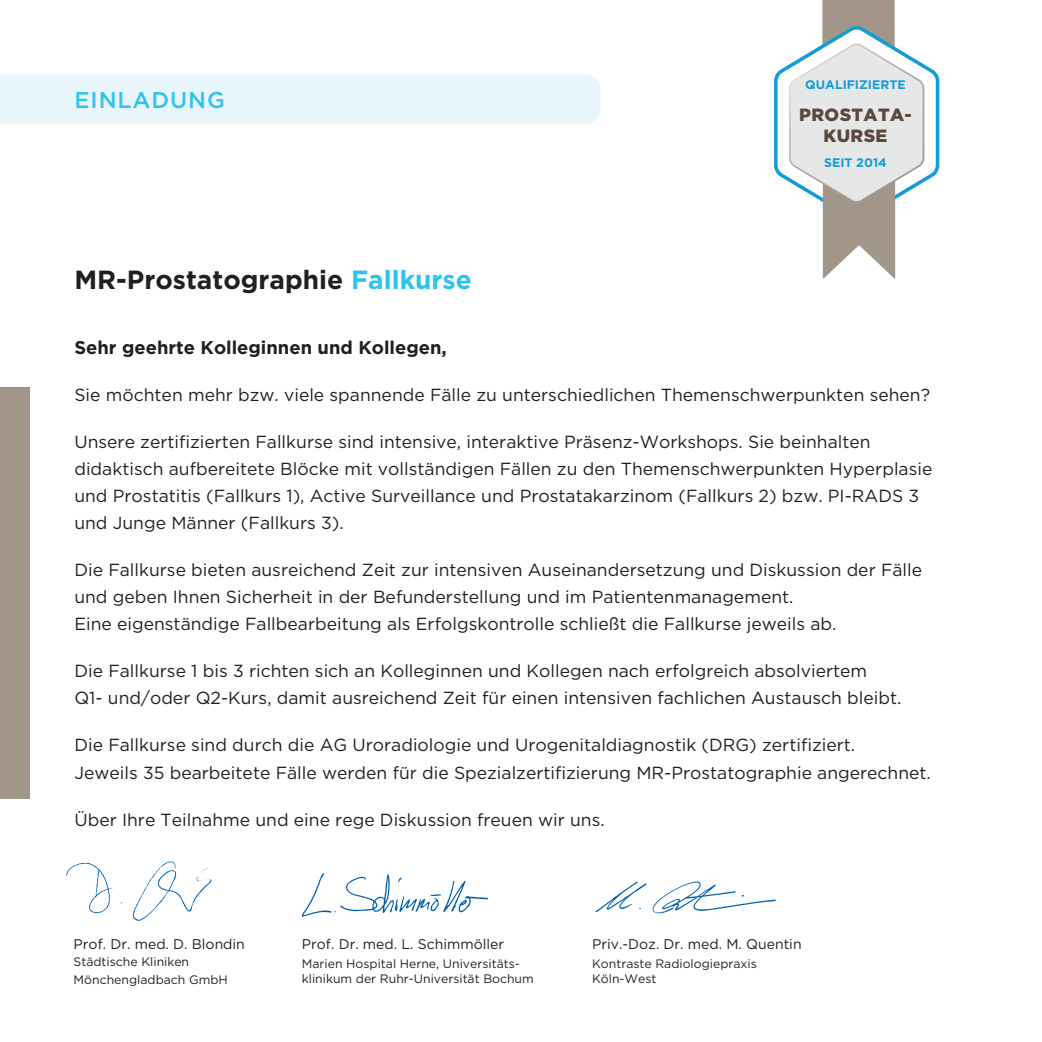
<style>
.page{position:relative;width:1042px;height:1042px;background:#fff}
.page>*{position:absolute;margin:0;border:0;box-sizing:border-box;transform-origin:0 0}
.t1{font:700 26.25px "Gotham";color:#231f20}
.t2{font:500 22.75px "Gotham";letter-spacing:.04em;color:#30c3ec}
.t3{font:700 18.38px "Gotham";color:#231f20}
.t4{font:900 17.68px/21.2px "Gotham";letter-spacing:.02em;color:#5a483f;text-align:center}
.t5{font:17.5px/27.1px "Gotham";color:#231f20}
.t6{font:14px "Gotham";color:#231f20}
.t7{font:700 12.42px "Gotham";color:#139cd9}
.t8{font:12.25px/14.7px "Gotham";color:#231f20}
.s1{color:#30c3ec}
</style>
<div class="page">
<div style="left:0;top:387px;width:30px;height:412px;background:#a2968a"></div>
<div style="left:0;top:74px;width:600px;height:50px;background:#e8f6fc"></div>
<img style="left:66px;top:861px;width:146px;height:60px">
<img style="left:595px;top:881px;width:180px;height:33px">
<img style="left:303px;top:873px;width:185px;height:44px">
<svg style="left:774px;top:0;width:166px;height:278px"></svg>
<h2 class="t2" style="left:74px;top:85px;width:152px">EINLADUNG</h2>
<h1 class="t1" style="left:74px;top:262px;width:399px">MR-Prostatographie <span class="s1">Fallkurse</span></h1>
<p class="t7" style="left:805px;top:77px;width:102px">QUALIFIZIERTE</p>
<p class="t4" style="left:799px;top:103px;width:114px">PROSTATA-<br>KURSE</p>
<p class="t7" style="left:824px;top:154px;width:64px">SEIT 2014</p>
<p class="t3" style="left:74px;top:335px;width:374px">Sehr geehrte Kolleginnen und Kollegen,</p>
<p class="t5" style="left:74px;top:380px;width:857px">Sie möchten mehr bzw. viele spannende Fälle zu unterschiedlichen Themenschwerpunkten sehen?</p>
<p class="t5" style="left:74px;top:427px;width:859px">Unsere zertifizierten Fallkurse sind intensive, interaktive Präsenz-Workshops. Sie beinhalten didaktisch aufbereitete Blöcke mit vollständigen Fällen zu den Themenschwerpunkten Hyperplasie und Prostatitis (Fallkurs 1), Active Surveillance und Prostatakarzinom (Fallkurs 2) bzw. PI-RADS 3 und Junge Männer (Fallkurs 3).</p>
<p class="t5" style="left:74px;top:556px;width:849px">Die Fallkurse bieten ausreichend Zeit zur intensiven Auseinandersetzung und Diskussion der Fälle und geben Ihnen Sicherheit in der Befunderstellung und im Patientenmanagement.<br>Eine eigenständige Fallbearbeitung als Erfolgskontrolle schließt die Fallkurse jeweils ab.</p>
<p class="t5" style="left:74px;top:657px;width:828px">Die Fallkurse 1 bis 3 richten sich an Kolleginnen und Kollegen nach erfolgreich absolviertem<br>Q1- und/oder Q2-Kurs, damit ausreichend Zeit für einen intensiven fachlichen Austausch bleibt.</p>
<p class="t5" style="left:74px;top:731px;width:858px">Die Fallkurse sind durch die AG Uroradiologie und Urogenitaldiagnostik (DRG) zertifiziert.<br>Jeweils 35 bearbeitete Fälle werden für die Spezialzertifizierung MR-Prostatographie angerechnet.</p>
<p class="t5" style="left:74px;top:805px;width:532px">Über Ihre Teilnahme und eine rege Diskussion freuen wir uns.</p>
<p class="t6" style="left:74px;top:934px;width:173px">Prof. Dr. med. D. Blondin</p>
<p class="t8" style="left:74px;top:952px;width:156px;line-height:17.5px">Städtische Kliniken<br>Mönchengladbach GmbH</p>
<p class="t6" style="left:302px;top:934px;width:204px">Prof. Dr. med. L. Schimmöller</p>
<p class="t8" style="left:302px;top:956px;width:233px">Marien Hospital Herne, Universitäts&shy;klinikum der Ruhr-Universität Bochum</p>
<p class="t6" style="left:592px;top:934px;width:211px">Priv.-Doz. Dr. med. M. Quentin</p>
<p class="t8" style="left:592px;top:956px;width:166px">Kontraste Radiologiepraxis<br>Köln-West</p>
</div>
